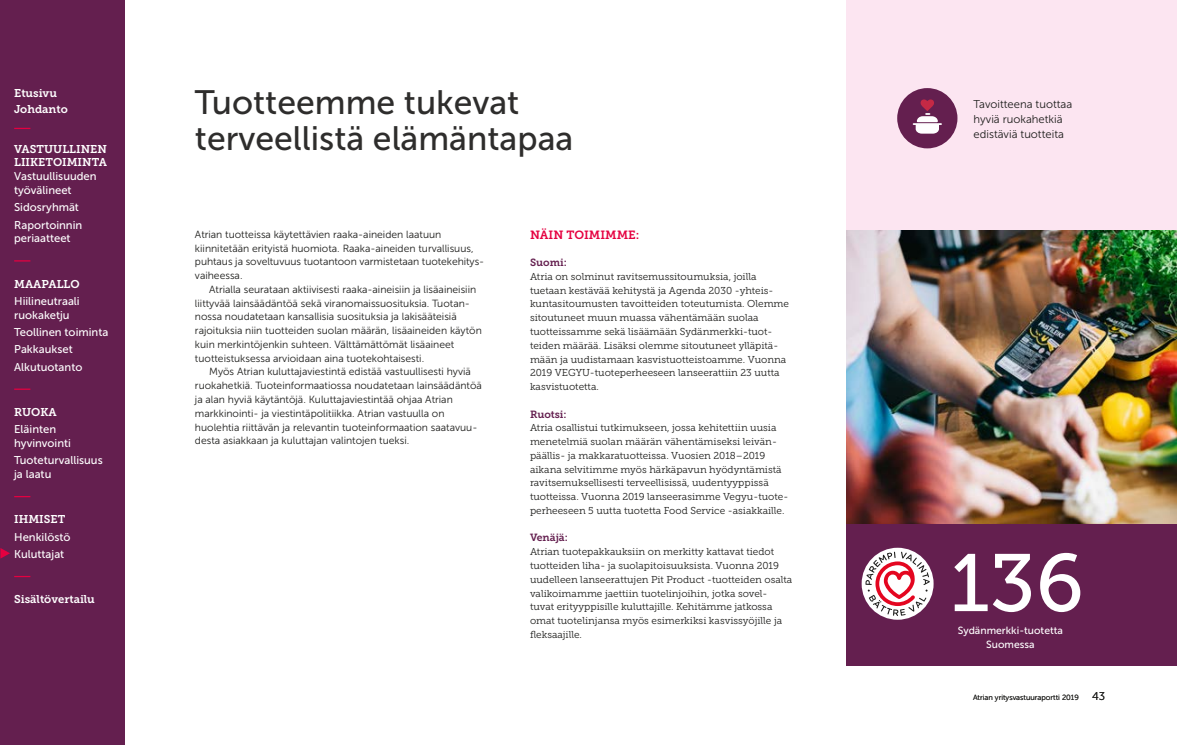
<style>
.page{position:relative;width:1177px;height:745px;background:#fff}
.page>*{position:absolute;margin:0;border:0;box-sizing:border-box;transform-origin:0 0}
.t1{font:81px "Museo Slab 500";color:#fff}
.t2{font:33.75px/36.2px "Museo Sans 500";color:#2e2d2c}
.t3{font:11.88px "Museo Slab 700";color:#e50040}
.t4{font:11.25px/13.8px "Museo Sans 500";color:#fff}
.t5{font:11.25px/16.2px "Museo Slab 700";color:#fff}
.t6{font:11.25px/15px "Museo Sans 300";color:#1d1d1b}
.t7{font:10.38px/13.8px "Museo Sans 300";color:#1d1d1b}
.t8{font:10.38px/13.8px "Museo Sans 500";color:#fff;text-align:center}
.t9{font:10.38px "Museo Slab 700";color:#641f4f}
.t10{font:10px/13.8px "Museo Slab 300";color:#1d1d1b}
.t11{font:7.5px "Museo Sans 300";color:#1d1d1b}
.s1{font-size:11.25px}
</style>
<div class="page">
<img style="left:846px;top:229px;width:330px;height:295px">
<div style="left:846px;top:0;width:330px;height:229px;background:#fce5f1"></div>
<div style="left:846px;top:524px;width:330px;height:141px;background:#641f4f"></div>
<div style="left:897px;top:88px;width:60px;height:60px;background:#641f4f;border-radius:50%"></div>
<hr style="left:913px;top:123px;width:28px;height:2px;background:#fff">
<svg style="left:915px;top:99px;width:24px;height:34px"></svg>
<svg style="left:861px;top:547px;width:72px;height:72px"></svg>
<svg style="left:865px;top:551px;width:64px;height:64px;background:#d9acb5"></svg>
<div style="left:0;top:0;width:124px;height:744px;background:#641f4f"></div>
<svg style="left:14px;top:128px;width:16px;height:1px"></svg>
<svg style="left:14px;top:260px;width:16px;height:1px"></svg>
<svg style="left:14px;top:388px;width:16px;height:1px"></svg>
<svg style="left:14px;top:496px;width:16px;height:1px"></svg>
<svg style="left:0;top:548px;width:10px;height:10px"></svg>
<p class="t5" style="left:14px;top:85px;width:55px">Etusivu<br>Johdanto</p>
<p class="t5" style="left:14px;top:142px;width:94px;line-height:13.8px">VASTUULLINEN<br>LIIKETOIMINTA</p>
<p class="t4" style="left:14px;top:169px;width:84px">Vastuullisuuden työvälineet</p>
<p class="t4" style="left:14px;top:199px;width:70px;line-height:17.2px">Sidosryhmät<br>Raportoinnin</p>
<p class="t4" style="left:14px;top:231px;width:58px">periaatteet</p>
<p class="t5" style="left:14px;top:275px;width:67px">MAAPALLO</p>
<p class="t4" style="left:14px;top:294px;width:67px">Hiilineutraali ruokaketju</p>
<p class="t4" style="left:14px;top:323px;width:96px;line-height:17.2px">Teollinen toiminta<br>Pakkaukset<br>Alkutuotanto</p>
<p class="t5" style="left:14px;top:403px;width:44px">RUOKA</p>
<p class="t4" style="left:14px;top:422px;width:58px">Eläinten hyvinvointi</p>
<p class="t4" style="left:14px;top:453px;width:90px">Tuoteturvallisuus ja laatu</p>
<p class="t5" style="left:14px;top:511px;width:53px">IHMISET</p>
<p class="t4" style="left:14px;top:528px;width:58px;line-height:17.2px">Henkilöstö<br>Kuluttajat</p>
<p class="t5" style="left:14px;top:591px;width:82px">Sisältövertailu</p>
<h2 class="t2" style="left:195px;top:84px;width:380px">Tuotteemme tukevat terveellistä elämäntapaa</h2>
<p class="t7" style="left:195px;top:227px;width:291px">Atrian tuotteissa käytettävien raaka-aineiden laatuun kiinnitetään erityistä huomiota. Raaka-aineiden turvallisuus, puhtaus ja soveltuvuus tuotantoon varmistetaan tuotekehitys&shy;vaiheessa.</p>
<p class="t7" style="left:195px;top:282px;width:288px;text-indent:14px">Atrialla seurataan aktiivisesti raaka-aineisiin ja lisäaineisiin liittyvää lainsäädäntöä sekä viranomaissuosituksia. Tuotan&shy;nossa noudatetaan kansallisia suosituksia ja lakisääteisiä rajoituksia niin tuotteiden suolan määrän, lisäaineiden käytön kuin merkintöjenkin suhteen. Välttämättömät lisäaineet tuotteistuksessa arvioidaan aina tuotekohtaisesti.</p>
<p class="t7" style="left:195px;top:365px;width:288px;text-indent:14px">Myös Atrian kuluttajaviestintä edistää vastuullisesti hyviä ruokahetkiä. Tuoteinformaatiossa noudatetaan lainsäädäntöä ja alan hyviä käytäntöjä. Kuluttajaviestintää ohjaa Atrian markkinointi- ja viestintäpolitiikka. Atrian vastuulla on huolehtia riittävän ja relevantin tuoteinformaation saatavuu&shy;desta asiakkaan ja kuluttajan valintojen tueksi.</p>
<p class="t3" style="left:530px;top:227px;width:111px">NÄIN TOIMIMME:</p>
<p class="t9" style="left:530px;top:256px;width:38px">Suomi:</p>
<p class="t10" style="left:530px;top:269px;width:261px">Atria on solminut ravitsemussitoumuksia, joilla tuetaan kestävää kehitystä ja Agenda 2030 -yhteis&shy;kuntasitoumusten tavoitteiden toteutumista. Olemme sitoutuneet muun muassa vähentämään suolaa tuotteissamme sekä lisäämään Sydänmerkki-tuot&shy;teiden määrää. Lisäksi olemme sitoutuneet ylläpitä&shy;mään ja uudistamaan kasvistuotteistoamme. Vuonna 2019 VEGYU-tuoteperheeseen lanseerattiin 23 uutta kasvistuotetta.</p>
<p class="t9" style="left:530px;top:408px;width:38px">Ruotsi:</p>
<p class="t10" style="left:530px;top:421px;width:260px">Atria osallistui tutkimukseen, jossa kehitettiin uusia menetelmiä suolan määrän vähentämiseksi leivän&shy;päällis- ja makkaratuotteissa. Vuosien 2018–2019 aikana selvitimme myös härkäpavun hyödyntämistä ravitsemuksellisesti terveellisissä, uudentyyppissä tuotteissa. Vuonna 2019 lanseerasimme Vegyu-tuote&shy;perheeseen 5 uutta tuotetta Food Service -asiakkaille.</p>
<p class="t9" style="left:530px;top:531px;width:39px">Venäjä:</p>
<p class="t10" style="left:530px;top:544px;width:264px">Atrian tuotepakkauksiin on merkitty kattavat tiedot tuotteiden liha- ja suolapitoisuuksista. Vuonna 2019 uudelleen lanseerattujen Pit Product -tuotteiden osalta valikoimamme jaettiin tuotelinjoihin, jotka sovel&shy;tuvat erityyppisille kuluttajille. Kehitämme jatkossa omat tuotelinjansa myös esimerkiksi kasvissyöjille ja fleksaajille.</p>
<p class="t6" style="left:973px;top:96px;width:100px">Tavoitteena tuottaa hyviä ruokahetkiä edistäviä tuotteita</p>
<h1 class="t1" style="left:950px;top:537px;width:135px">136</h1>
<p class="t8" style="left:957px;top:623px;width:107px">Sydänmerkki-tuotetta<br>Suomessa</p>
<p class="t11" style="left:973px;top:693px;width:134px">Atrian yritysvastuuraportti 2019 <span class="s1">43</span></p>
</div>
